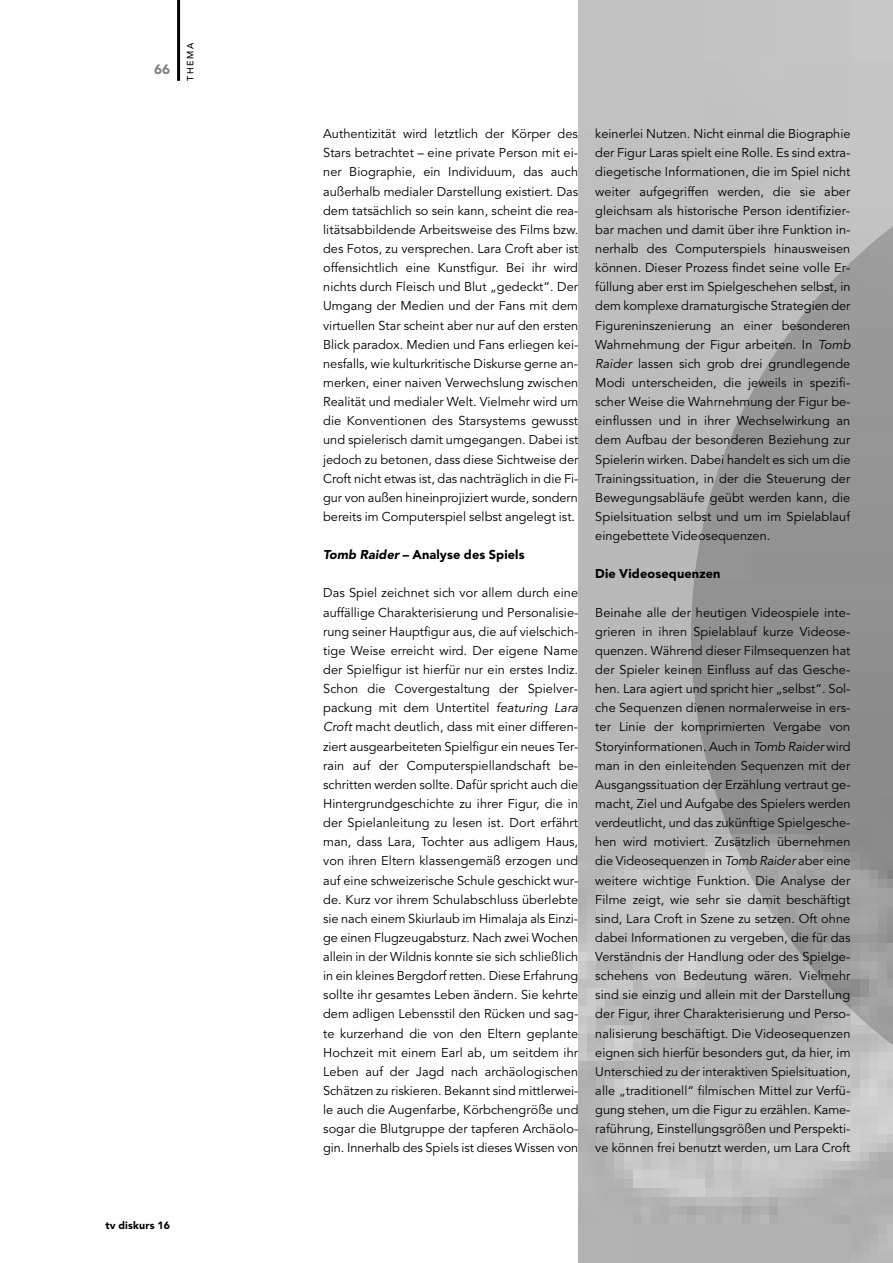
<style>
.page{position:relative;width:893px;height:1263px;background:#fff}
.page>*{position:absolute;margin:0;border:0;box-sizing:border-box;transform-origin:0 0}
.t1{font:900 13.5px "Avenir";color:#818181}
.t2{font:12.75px/19.2px "Avenir";color:#000;text-align:justify}
.t3{font:900 12.75px "Avenir";letter-spacing:.01em;color:#000}
.t4{font:900 10.5px "Avenir";letter-spacing:.02em;color:#000}
.t5{font:500 9px "Avenir";letter-spacing:.165em;color:#000}
.s1{font-style:italic}
</style>
<div class="page">
<svg style="left:691px;top:119px;width:202px;height:1033px;background:#c2c2c2"></svg>
<img style="left:691px;top:217px;width:202px;height:843px">
<hr style="left:177px;top:0;width:3px;height:81px;background:#000">
<p class="t1" style="left:154px;top:64px;width:17px">66</p>
<p class="t5" style="left:187px;top:81px;width:39px;rotate:-90deg">THEMA</p>
<p class="t4" style="left:105px;top:1221px;width:66px">tv diskurs 16</p>
<p class="t2" style="left:323px;top:125px;width:257px">Authentizität wird letztlich der Körper des Stars betrachtet – eine private Person mit ei&shy;ner Biographie, ein Individuum, das auch außerhalb medialer Darstellung existiert. Das dem tatsächlich so sein kann, scheint die rea&shy;litätsabbildende Arbeitsweise des Films bzw. des Fotos, zu versprechen. Lara Croft aber ist offensichtlich eine Kunstfigur. Bei ihr wird nichts durch Fleisch und Blut „gedeckt“. Der Umgang der Medien und der Fans mit dem virtuellen Star scheint aber nur auf den ersten Blick paradox. Medien und Fans erliegen kei&shy;nesfalls, wie kulturkritische Diskurse gerne an&shy;merken, einer naiven Verwechslung zwischen Realität und medialer Welt. Vielmehr wird um die Konventionen des Starsystems gewusst und spielerisch damit umgegangen. Dabei ist jedoch zu betonen, dass diese Sichtweise der Croft nicht etwas ist, das nachträglich in die Fi&shy;gur von außen hineinprojiziert wurde, sondern bereits im Computerspiel selbst angelegt ist.</p>
<p class="t3" style="left:323px;top:549px;width:203px"><span class="s1">Tomb Raider</span> – Analyse des Spiels</p>
<p class="t2" style="left:323px;top:584px;width:257px">Das Spiel zeichnet sich vor allem durch eine auffällige Charakterisierung und Personalisie&shy;rung seiner Hauptfigur aus, die auf vielschich&shy;tige Weise erreicht wird. Der eigene Name der Spielfigur ist hierfür nur ein erstes Indiz.<br>Schon die Covergestaltung der Spielver&shy;packung mit dem Untertitel <span class="s1">featuring Lara Croft</span> macht deutlich, dass mit einer differen&shy;ziert ausgearbeiteten Spielfigur ein neues Ter&shy;rain auf der Computerspiellandschaft be&shy;schritten werden sollte. Dafür spricht auch die Hintergrundgeschichte zu ihrer Figur, die in der Spielanleitung zu lesen ist. Dort erfährt man, dass Lara, Tochter aus adligem Haus, von ihren Eltern klassengemäß erzogen und auf eine schweizerische Schule geschickt wur&shy;de. Kurz vor ihrem Schulabschluss überlebte sie nach einem Skiurlaub im Himalaja als Einzi&shy;ge einen Flugzeugabsturz. Nach zwei Wochen allein in der Wildnis konnte sie sich schließlich in ein kleines Bergdorf retten. Diese Erfahrung sollte ihr gesamtes Leben ändern. Sie kehrte dem adligen Lebensstil den Rücken und sag&shy;te kurzerhand die von den Eltern geplante Hochzeit mit einem Earl ab, um seitdem ihr Leben auf der Jagd nach archäologischen Schätzen zu riskieren. Bekannt sind mittlerwei&shy;le auch die Augenfarbe, Körbchengröße und sogar die Blutgruppe der tapferen Archäolo&shy;gin. Innerhalb des Spiels ist dieses Wissen von</p>
<p class="t2" style="left:595px;top:125px;width:257px">keinerlei Nutzen. Nicht einmal die Biographie der Figur Laras spielt eine Rolle. Es sind extra&shy;diegetische Informationen, die im Spiel nicht weiter aufgegriffen werden, die sie aber gleichsam als historische Person identifizier&shy;bar machen und damit über ihre Funktion in&shy;nerhalb des Computerspiels hinausweisen können. Dieser Prozess findet seine volle Er&shy;füllung aber erst im Spielgeschehen selbst, in dem komplexe dramaturgische Strategien der Figureninszenierung an einer besonderen Wahrnehmung der Figur arbeiten. In <span class="s1">Tomb Raider</span> lassen sich grob drei grundlegende Modi unterscheiden, die jeweils in spezifi&shy;scher Weise die Wahrnehmung der Figur be&shy;einflussen und in ihrer Wechselwirkung an dem Aufbau der besonderen Beziehung zur Spielerin wirken. Dabei handelt es sich um die Trainingssituation, in der die Steuerung der Bewegungsabläufe geübt werden kann, die Spielsituation selbst und um im Spielablauf eingebettete Videosequenzen.</p>
<p class="t3" style="left:595px;top:569px;width:127px">Die Videosequenzen</p>
<p class="t2" style="left:595px;top:604px;width:257px">Beinahe alle der heutigen Videospiele inte&shy;grieren in ihren Spielablauf kurze Videose&shy;quenzen. Während dieser Filmsequenzen hat der Spieler keinen Einfluss auf das Gesche&shy;hen. Lara agiert und spricht hier „selbst“. Sol&shy;che Sequenzen dienen normalerweise in ers&shy;ter Linie der komprimierten Vergabe von Storyinformationen. Auch in <span class="s1">Tomb Raider</span> wird man in den einleitenden Sequenzen mit der Ausgangssituation der Erzählung vertraut ge&shy;macht, Ziel und Aufgabe des Spielers werden verdeutlicht, und das zukünftige Spielgesche&shy;hen wird motiviert. Zusätzlich übernehmen die Videosequenzen in <span class="s1">Tomb Raider</span> aber eine weitere wichtige Funktion. Die Analyse der Filme zeigt, wie sehr sie damit beschäftigt sind, Lara Croft in Szene zu setzen. Oft ohne dabei Informationen zu vergeben, die für das Verständnis der Handlung oder des Spielge&shy;schehens von Bedeutung wären. Vielmehr sind sie einzig und allein mit der Darstellung der Figur, ihrer Charakterisierung und Perso&shy;nalisierung beschäftigt. Die Videosequenzen eignen sich hierfür besonders gut, da hier, im Unterschied zu der interaktiven Spielsituation, alle „traditionell“ filmischen Mittel zur Verfü&shy;gung stehen, um die Figur zu erzählen. Kame&shy;raführung, Einstellungsgrößen und Perspekti&shy;ve können frei benutzt werden, um Lara Croft</p>
</div>
